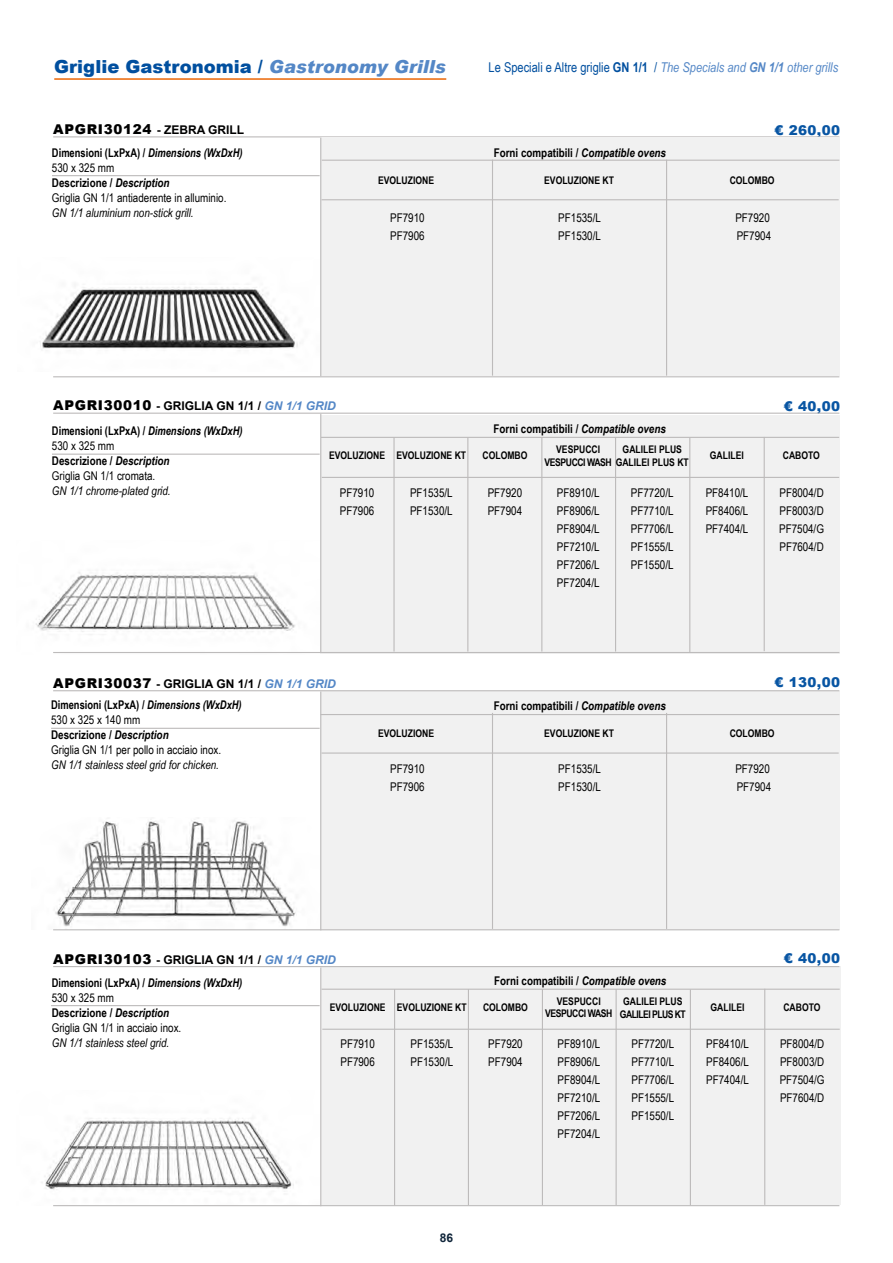
<style>
.page{position:relative;width:893px;height:1263px;background:#fff}
.page>*{position:absolute;margin:0;border:0;box-sizing:border-box;transform-origin:0 0}
.t1{font:900 18px "Arial";color:#004f9f}
.t2{font:italic 13.5px "Arial Narrow";color:#5487c6}
.t3{font:900 13.5px "Arial";letter-spacing:.025em;color:#0855a3}
.t4{font:12px/18px "Arial Narrow";color:#000}
.t5{font:700 12px "Arial Narrow";color:#000}
.t6{font:700 12px "Arial";color:#000}
.t7{font:italic 12px "Arial Narrow";color:#000}
.t8{font:700 12px/15px "Arial Narrow";color:#000;scale:.95 1}
.t9{font:700 12px "Arial";color:#10253a}
.t10{font:700 10.5px/12.8px "Arial Narrow";color:#000}
.t11{font:700 10.5px/12.6px "Arial Narrow";letter-spacing:-.05em;color:#000;text-align:center}
.t12{font:700 10.5px/12.6px "Arial Narrow";letter-spacing:-.04em;color:#000;text-align:center}
.s1{font-style:italic;color:#5487c6}
.s2{font-style:normal;color:#004f9f}
.s3{font-weight:700;font-style:normal;color:#004f9f}
.s4{font-weight:700}
.s5{font-weight:900;font-size:13.5px}
.s6{font-style:italic}
.s7{font-weight:700;font-style:italic}
.s8{font-weight:400}
</style>
<div class="page">
<div style="left:321px;top:966px;width:520px;height:239px;background:#f1f1f1"></div>
<hr style="left:322px;top:1029px;width:518px;height:1px;background:#bdbbbb">
<hr style="left:322px;top:989px;width:518px;height:1px;background:#bdbbbb">
<hr style="left:468px;top:989px;width:1px;height:216px;background:#bdbbbb">
<hr style="left:394px;top:989px;width:1px;height:217px;background:#bdbbbb">
<hr style="left:542px;top:989px;width:1px;height:216px;background:#bdbbbb">
<hr style="left:616px;top:989px;width:1px;height:216px;background:#bdbbbb">
<hr style="left:690px;top:989px;width:1px;height:217px;background:#bdbbbb">
<hr style="left:764px;top:989px;width:1px;height:216px;background:#bdbbbb">
<img style="left:42px;top:287px;width:256px;height:62px">
<img style="left:36px;top:572px;width:259px;height:63px">
<img style="left:55px;top:817px;width:241px;height:110px">
<img style="left:41px;top:1118px;width:253px;height:72px">
<hr style="left:53px;top:136px;width:786px;height:1px;background:#bdbbbb">
<hr style="left:53px;top:376px;width:786px;height:1px;background:#bdbbbb">
<div style="left:320px;top:137px;width:519px;height:239px;background:#f1f1f1"></div>
<div style="left:320px;top:691px;width:519px;height:238px;background:#f1f1f1"></div>
<hr style="left:320px;top:137px;width:1px;height:239px;background:#bdbbbb">
<hr style="left:53px;top:929px;width:786px;height:1px;background:#bdbbbb">
<hr style="left:53px;top:690px;width:786px;height:1px;background:#bdbbbb">
<div style="left:320px;top:415px;width:520px;height:238px;background:#f1f1f1"></div>
<hr style="left:322px;top:477px;width:517px;height:1px;background:#bdbbbb">
<hr style="left:53px;top:413px;width:786px;height:1px;background:#bdbbbb">
<hr style="left:53px;top:652px;width:786px;height:1px;background:#bdbbbb">
<hr style="left:320px;top:414px;width:1px;height:238px;background:#bdbbbb">
<hr style="left:320px;top:691px;width:1px;height:239px;background:#bdbbbb">
<hr style="left:320px;top:967px;width:1px;height:239px;background:#bdbbbb">
<hr style="left:321px;top:437px;width:518px;height:1px;background:#bdbbbb">
<hr style="left:320px;top:714px;width:519px;height:1px;background:#bdbbbb">
<hr style="left:322px;top:160px;width:517px;height:1px;background:#bdbbbb">
<hr style="left:467px;top:437px;width:1px;height:214px;background:#bdbbbb">
<hr style="left:393px;top:437px;width:2px;height:214px;background:#bdbbbb">
<hr style="left:541px;top:437px;width:1px;height:214px;background:#bdbbbb">
<hr style="left:615px;top:437px;width:1px;height:214px;background:#bdbbbb">
<hr style="left:689px;top:438px;width:1px;height:214px;background:#bdbbbb">
<hr style="left:764px;top:437px;width:1px;height:214px;background:#bdbbbb">
<hr style="left:53px;top:966px;width:786px;height:1px;background:#bdbbbb">
<hr style="left:53px;top:1205px;width:786px;height:1px;background:#bdbbbb">
<hr style="left:52px;top:175px;width:268px;height:1px;background:#bdbbbb">
<hr style="left:52px;top:454px;width:268px;height:1px;background:#bdbbbb">
<hr style="left:51px;top:728px;width:269px;height:1px;background:#bdbbbb">
<hr style="left:51px;top:1005px;width:269px;height:1px;background:#bdbbbb">
<hr style="left:322px;top:199px;width:517px;height:1px;background:#bdbbbb">
<hr style="left:322px;top:752px;width:517px;height:2px;background:#bdbbbb">
<hr style="left:492px;top:160px;width:1px;height:216px;background:#bdbbbb">
<hr style="left:492px;top:713px;width:1px;height:216px;background:#bdbbbb">
<hr style="left:666px;top:160px;width:1px;height:216px;background:#bdbbbb">
<hr style="left:666px;top:713px;width:1px;height:216px;background:#bdbbbb">
<hr style="left:54px;top:78px;width:392px;height:2px;background:#eb6606">
<h1 class="t1" style="left:54px;top:53px;width:393px">Griglie Gastronomia / <span class="s1">Gastronomy Grills</span></h1>
<p class="t2" style="left:489px;top:58px;width:351px"><span class="s2">Le Speciali e Altre griglie</span> <span class="s3">GN 1/1</span> <span class="s2">/</span> The Specials and <span class="s4">GN 1/1</span> other grills</p>
<p class="t6" style="left:53px;top:122px;width:193px"><span class="s5">APGRI30124</span> - ZEBRA GRILL</p>
<p class="t3" style="left:775px;top:120px;width:67px">€ 260,00</p>
<p class="t5" style="left:494px;top:143px;width:174px">Forni compatibili / <span class="s6">Compatible ovens</span></p>
<p class="t4" style="left:52px;top:144px;width:192px;line-height:15px"><span class="s4">Dimensioni (LxPxA) /</span> <span class="s7">Dimensions (WxDxH)<br></span>530 x 325 mm<br><span class="s4">Descrizione /</span> <span class="s7">Description<br></span>Griglia GN 1/1 antiaderente in alluminio.</p>
<p class="t7" style="left:52px;top:204px;width:143px">GN 1/1 aluminium non-stick grill.</p>
<p class="t10" style="left:544px;top:173px;width:71px">EVOLUZIONE KT</p>
<p class="t10" style="left:730px;top:173px;width:46px">COLOMBO</p>
<p class="t10" style="left:378px;top:173px;width:57px">EVOLUZIONE</p>
<p class="t4" style="left:558px;top:208px;width:44px">PF1535/L<br>PF1530/L</p>
<p class="t4" style="left:390px;top:208px;width:36px">PF7910<br>PF7906</p>
<p class="t4" style="left:735px;top:208px;width:37px">PF7920<br>PF7904</p>
<p class="t6" style="left:53px;top:398px;width:284px"><span class="s5">APGRI30010</span> - GRIGLIA GN 1/1 / <span class="s1">GN 1/1 GRID</span></p>
<p class="t3" style="left:784px;top:397px;width:58px">€ 40,00</p>
<p class="t10" style="left:329px;top:449px;width:57px">EVOLUZIONE</p>
<p class="t10" style="left:482px;top:449px;width:46px">COLOMBO</p>
<p class="t4" style="left:488px;top:483px;width:36px">PF7920<br>PF7904</p>
<p class="t5" style="left:494px;top:420px;width:174px">Forni compatibili / <span class="s6">Compatible ovens</span></p>
<p class="t8" style="left:52px;top:423px;width:202px">Dimensioni (LxPxA) / <span class="s6">Dimensions (WxDxH)<br></span><span class="s8">530 x 325 mm<br></span>Descrizione / <span class="s6">Description<br></span><span class="s8">Griglia GN 1/1 cromata.</span></p>
<p class="t7" style="left:52px;top:483px;width:120px">GN 1/1 chrome-plated grid.</p>
<p class="t10" style="left:396px;top:449px;width:71px">EVOLUZIONE KT</p>
<p class="t10" style="left:545px;top:442px;width:146px;text-indent:12px">VESPUCCI<br>VESPUCCI WASH GALILEI PLUS KT</p>
<p class="t10" style="left:623px;top:443px;width:61px">GALILEI PLUS</p>
<p class="t10" style="left:710px;top:449px;width:35px">GALILEI</p>
<p class="t10" style="left:783px;top:449px;width:39px">CABOTO</p>
<p class="t4" style="left:410px;top:483px;width:44px">PF1535/L<br>PF1530/L</p>
<p class="t4" style="left:557px;top:483px;width:44px;text-align:justify">PF8910/L PF8906/L PF8904/L PF7210/L PF7206/L PF7204/L</p>
<p class="t4" style="left:631px;top:483px;width:44px;text-align:justify">PF7720/L PF7710/L PF7706/L PF1555/L PF1550/L</p>
<p class="t4" style="left:706px;top:483px;width:44px;text-align:justify">PF8410/L PF8406/L PF7404/L</p>
<p class="t4" style="left:779px;top:483px;width:46px;text-align:justify">PF8004/D PF8003/D PF7504/G PF7604/D</p>
<p class="t4" style="left:340px;top:483px;width:36px">PF7910<br>PF7906</p>
<p class="t6" style="left:53px;top:676px;width:284px"><span class="s5">APGRI30037</span> - GRIGLIA GN 1/1 / <span class="s1">GN 1/1 GRID</span></p>
<p class="t3" style="left:775px;top:673px;width:67px">€ 130,00</p>
<p class="t4" style="left:51px;top:697px;width:192px;line-height:15px"><span class="s4">Dimensioni (LxPxA) /</span> <span class="s7">Dimensions (WxDxH)<br></span>530 x 325 x 140 mm<br><span class="s4">Descrizione /</span> <span class="s7">Description<br></span>Griglia GN 1/1 per pollo in acciaio inox.</p>
<p class="t7" style="left:51px;top:757px;width:169px">GN 1/1 stainless steel grid for chicken.</p>
<p class="t10" style="left:378px;top:726px;width:57px">EVOLUZIONE</p>
<p class="t4" style="left:390px;top:760px;width:36px">PF7910<br>PF7906</p>
<p class="t5" style="left:494px;top:697px;width:174px">Forni compatibili / <span class="s6">Compatible ovens</span></p>
<p class="t10" style="left:544px;top:726px;width:71px">EVOLUZIONE KT</p>
<p class="t4" style="left:558px;top:760px;width:44px">PF1535/L<br>PF1530/L</p>
<p class="t10" style="left:730px;top:726px;width:46px">COLOMBO</p>
<p class="t4" style="left:735px;top:760px;width:37px">PF7920<br>PF7904</p>
<p class="t6" style="left:53px;top:952px;width:284px"><span class="s5">APGRI30103</span> - GRIGLIA GN 1/1 / <span class="s1">GN 1/1 GRID</span></p>
<p class="t3" style="left:784px;top:948px;width:58px">€ 40,00</p>
<p class="t4" style="left:52px;top:974px;width:192px;line-height:15px"><span class="s4">Dimensioni (LxPxA) /</span> <span class="s7">Dimensions (WxDxH)<br></span>530 x 325 mm<br><span class="s4">Descrizione /</span> <span class="s7">Description<br></span>Griglia GN 1/1 in acciaio inox.</p>
<p class="t7" style="left:52px;top:1034px;width:119px">GN 1/1 stainless steel grid.</p>
<p class="t5" style="left:494px;top:971px;width:174px">Forni compatibili / <span class="s6">Compatible ovens</span></p>
<p class="t10" style="left:397px;top:1001px;width:71px">EVOLUZIONE KT</p>
<p class="t12" style="left:545px;top:994px;width:69px">VESPUCCI<br>VESPUCCI WASH</p>
<p class="t11" style="left:620px;top:994px;width:67px">GALILEI PLUS<br>GALILEI PLUS KT</p>
<p class="t10" style="left:710px;top:1001px;width:35px">GALILEI</p>
<p class="t10" style="left:783px;top:1001px;width:39px">CABOTO</p>
<p class="t4" style="left:411px;top:1035px;width:44px">PF1535/L<br>PF1530/L</p>
<p class="t4" style="left:557px;top:1035px;width:44px;text-align:justify">PF8910/L PF8906/L PF8904/L PF7210/L PF7206/L PF7204/L</p>
<p class="t4" style="left:631px;top:1035px;width:44px;text-align:justify">PF7720/L PF7710/L PF7706/L PF1555/L PF1550/L</p>
<p class="t4" style="left:706px;top:1035px;width:44px;text-align:justify">PF8410/L PF8406/L PF7404/L</p>
<p class="t4" style="left:780px;top:1035px;width:46px;text-align:justify">PF8004/D PF8003/D PF7504/G PF7604/D</p>
<p class="t10" style="left:330px;top:1001px;width:57px">EVOLUZIONE</p>
<p class="t10" style="left:483px;top:1001px;width:46px">COLOMBO</p>
<p class="t4" style="left:488px;top:1035px;width:36px">PF7920<br>PF7904</p>
<p class="t4" style="left:340px;top:1035px;width:36px">PF7910<br>PF7906</p>
<p class="t9" style="left:440px;top:1229px;width:15px">86</p>
</div>
